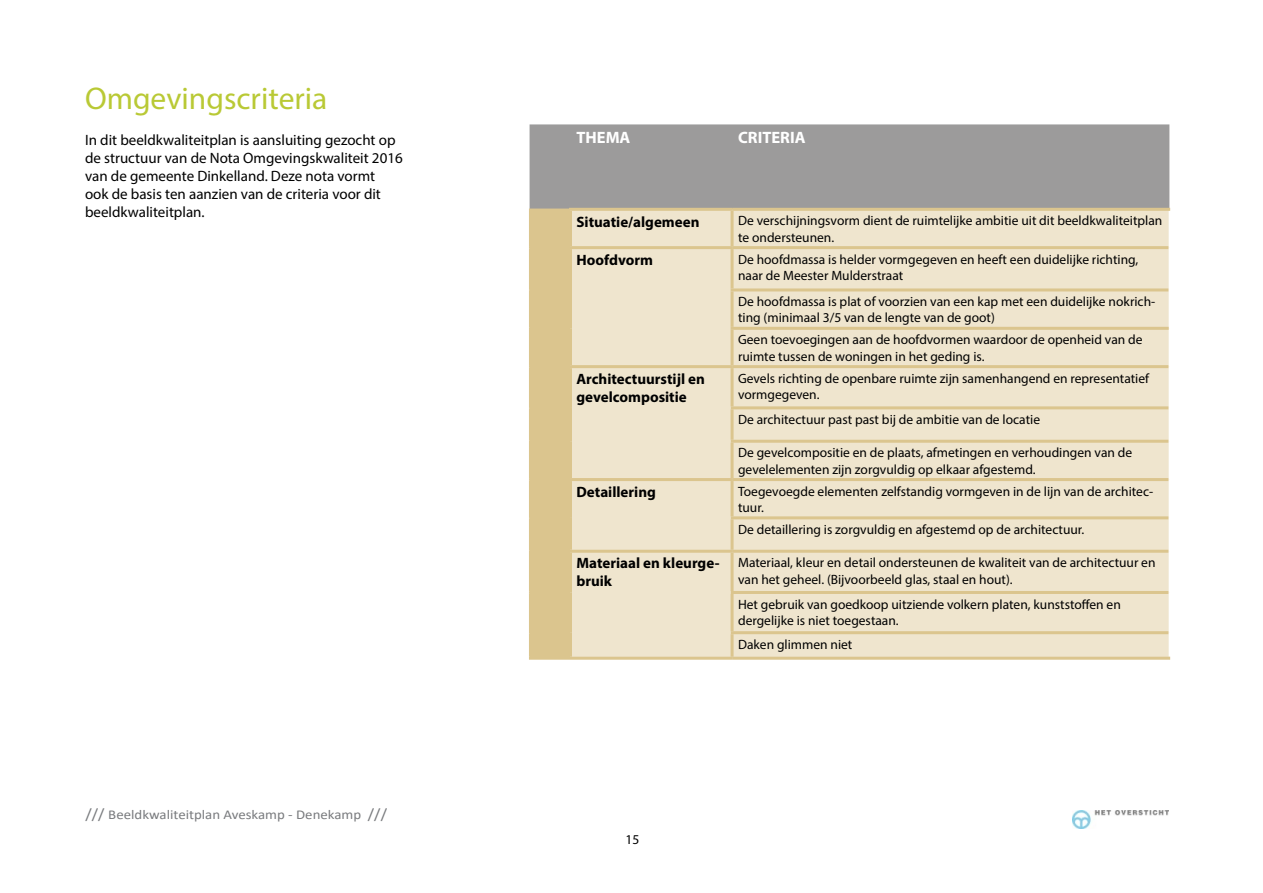
<style>
.page{position:relative;width:1263px;height:893px;background:#fff}
.page>*{position:absolute;margin:0;border:0;box-sizing:border-box;transform-origin:0 0}
.t1{font:31.5px "Myriad Pro";color:#b9c935}
.t2{font:700 16.5px "Myriad Pro";color:#fff}
.t3{font:15px/18px "Myriad Pro";color:#000}
.t4{font:700 15px/18px "Myriad Pro";color:#000}
.t5{font:13.5px/16.2px "Myriad Pro";color:#000}
.t6{font:13.5px "Calibri";color:#797b7e;scale:1.1 1}
.s1{font-size:15px}
</style>
<div class="page">
<svg style="left:529px;top:124px;width:642px;height:705px"></svg>
<h1 class="t1" style="left:85px;top:79px;width:244px">Omgevingscriteria</h1>
<p class="t3" style="left:85px;top:130px;width:319px">In dit beeldkwaliteitplan is aansluiting gezocht op de structuur van de Nota Omgevingskwaliteit 2016 van de gemeente Dinkelland. Deze nota vormt<br>ook de basis ten aanzien van de criteria voor dit beeldkwaliteitplan.</p>
<p class="t2" style="left:576px;top:126px;width:55px">THEMA</p>
<p class="t2" style="left:738px;top:126px;width:69px">CRITERIA</p>
<p class="t4" style="left:576px;top:212px;width:125px">Situatie/algemeen</p>
<p class="t5" style="left:738px;top:213px;width:426px">De verschijningsvorm dient de ruimtelijke ambitie uit dit beeldkwaliteitplan te ondersteunen.</p>
<p class="t4" style="left:576px;top:250px;width:78px">Hoofdvorm</p>
<p class="t5" style="left:738px;top:251px;width:402px">De hoofdmassa is helder vormgegeven en heeft een duidelijke richting, naar de Meester Mulderstraat</p>
<p class="t5" style="left:738px;top:293px;width:419px">De hoofdmassa is plat of voorzien van een kap met een duidelijke nokrich&shy;ting (minimaal 3/5 van de lengte van de goot)</p>
<p class="t5" style="left:738px;top:332px;width:406px">Geen toevoegingen aan de hoofdvormen waardoor de openheid van de ruimte tussen de woningen in het geding is.</p>
<p class="t4" style="left:576px;top:369px;width:130px">Architectuurstijl en gevelcompositie</p>
<p class="t5" style="left:738px;top:370px;width:413px">Gevels richting de openbare ruimte zijn samenhangend en representatief vormgegeven.</p>
<p class="t5" style="left:738px;top:411px;width:303px">De architectuur past past bij de ambitie van de locatie</p>
<p class="t5" style="left:738px;top:444px;width:396px">De gevelcompositie en de plaats, afmetingen en verhoudingen van de gevelelementen zijn zorgvuldig op elkaar afgestemd.</p>
<p class="t4" style="left:576px;top:482px;width:81px">Detaillering</p>
<p class="t5" style="left:738px;top:483px;width:417px">Toegevoegde elementen zelfstandig vormgeven in de lijn van de architec&shy;tuur.</p>
<p class="t5" style="left:738px;top:521px;width:348px">De detaillering is zorgvuldig en afgestemd op de architectuur.</p>
<p class="t4" style="left:576px;top:554px;width:145px">Materiaal en kleurge&shy;bruik</p>
<p class="t5" style="left:738px;top:554px;width:419px">Materiaal, kleur en detail ondersteunen de kwaliteit van de architectuur en van het geheel. (Bijvoorbeeld glas, staal en hout).</p>
<p class="t5" style="left:738px;top:596px;width:384px">Het gebruik van goedkoop uitziende volkern platen, kunststoffen en dergelijke is niet toegestaan.</p>
<p class="t5" style="left:738px;top:636px;width:116px">Daken glimmen niet</p>
<p class="t6" style="left:85px;top:805px;width:276px"><span class="s1">///</span> Beeldkwaliteitplan Aveskamp - Denekamp <span class="s1">///</span></p>
<p class="t5" style="left:625px;top:831px;width:15px">15</p>
</div>
